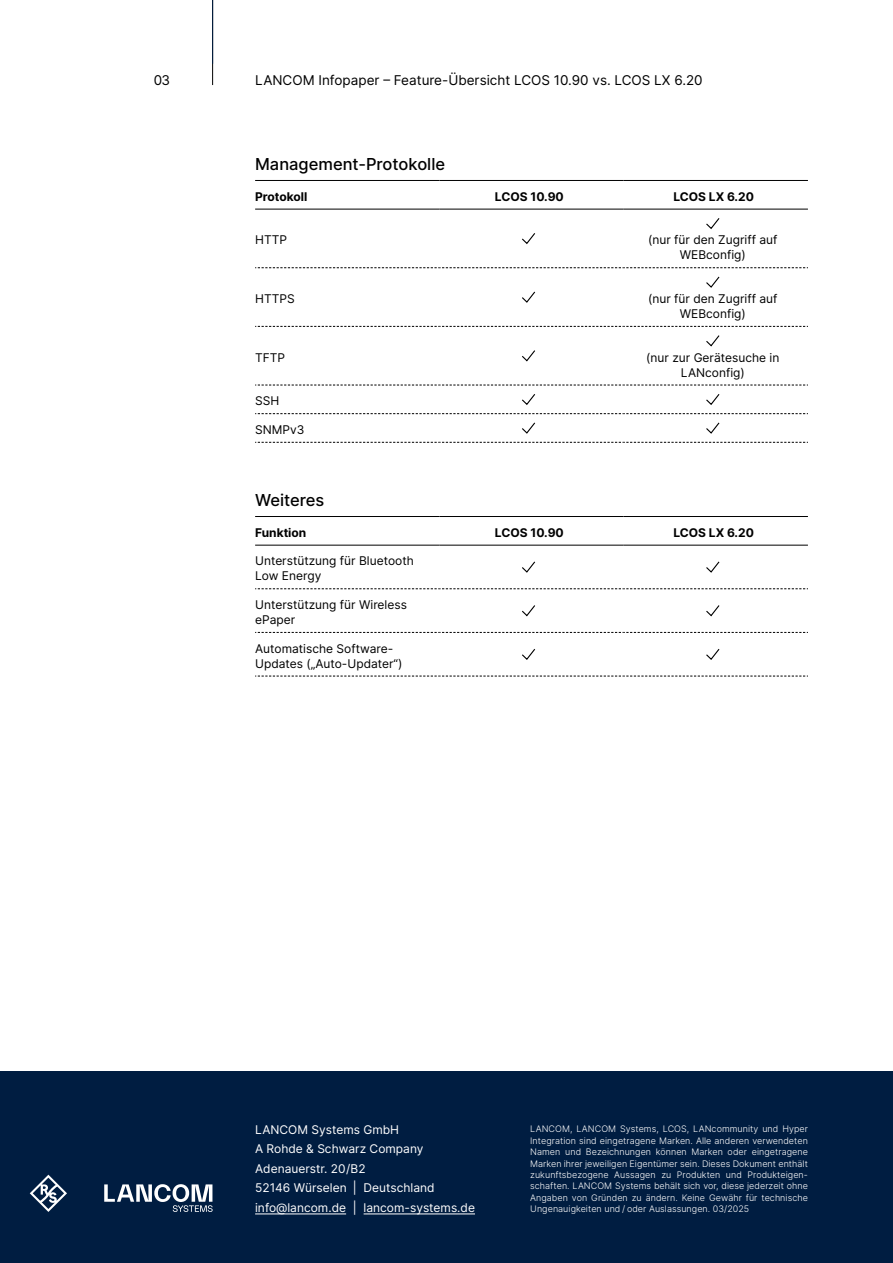
<style>
.page{position:relative;width:893px;height:1263px;background:#fff}
.page>*{position:absolute;margin:0;border:0;box-sizing:border-box;transform-origin:0 0}
.t1{font:500 16.5px "Inter";color:#000}
.t2{font:13.5px "Inter";color:#000}
.t3{font:12px/15px "Inter";color:#000;text-align:center}
.t4{font:12px/19.5px "Inter";color:#fff}
.t5{font:700 12px "Inter";color:#000}
.t6{font:300 9px/11.4px "Inter";letter-spacing:.005em;color:#fff;text-align:justify}
</style>
<div class="page">
<div style="left:0;top:1071px;width:893px;height:192px;background:#001d41"></div>
<hr style="left:255px;top:1213px;width:91px;height:1px;background:#fff">
<hr style="left:364px;top:1213px;width:111px;height:1px;background:#fff">
<hr style="left:212px;top:0;width:1px;height:85px;background:#000">
<svg style="left:30px;top:1175px;width:37px;height:37px"></svg>
<svg style="left:104px;top:1184px;width:109px;height:28px"></svg>
<svg style="left:255px;top:267px;width:553px;height:1px"></svg>
<svg style="left:255px;top:326px;width:553px;height:1px"></svg>
<svg style="left:255px;top:385px;width:553px;height:1px"></svg>
<svg style="left:255px;top:413px;width:553px;height:1px"></svg>
<hr style="left:255px;top:180px;width:184px;height:1px;background:#000">
<hr style="left:439px;top:180px;width:185px;height:1px;background:#000">
<hr style="left:624px;top:180px;width:184px;height:1px;background:#000">
<hr style="left:255px;top:209px;width:184px;height:1px;background:#000">
<hr style="left:439px;top:209px;width:185px;height:1px;background:#000">
<hr style="left:624px;top:209px;width:184px;height:1px;background:#000">
<svg style="left:255px;top:442px;width:553px;height:1px"></svg>
<svg style="left:522px;top:233px;width:14px;height:12px"></svg>
<svg style="left:706px;top:218px;width:14px;height:12px"></svg>
<svg style="left:522px;top:291px;width:14px;height:12px"></svg>
<svg style="left:706px;top:276px;width:14px;height:12px"></svg>
<svg style="left:522px;top:350px;width:13px;height:12px"></svg>
<svg style="left:706px;top:335px;width:14px;height:12px"></svg>
<svg style="left:522px;top:394px;width:14px;height:11px"></svg>
<svg style="left:706px;top:394px;width:14px;height:11px"></svg>
<svg style="left:522px;top:422px;width:14px;height:12px"></svg>
<svg style="left:706px;top:422px;width:14px;height:12px"></svg>
<hr style="left:255px;top:516px;width:184px;height:1px;background:#000">
<hr style="left:255px;top:545px;width:184px;height:1px;background:#000">
<svg style="left:255px;top:588px;width:553px;height:1px"></svg>
<svg style="left:255px;top:632px;width:553px;height:1px"></svg>
<hr style="left:439px;top:516px;width:185px;height:1px;background:#000">
<hr style="left:624px;top:516px;width:184px;height:1px;background:#000">
<hr style="left:439px;top:545px;width:185px;height:1px;background:#000">
<hr style="left:624px;top:545px;width:184px;height:1px;background:#000">
<svg style="left:255px;top:676px;width:553px;height:1px"></svg>
<svg style="left:522px;top:561px;width:14px;height:12px"></svg>
<svg style="left:706px;top:561px;width:14px;height:12px"></svg>
<svg style="left:522px;top:605px;width:13px;height:12px"></svg>
<svg style="left:706px;top:605px;width:14px;height:12px"></svg>
<svg style="left:522px;top:649px;width:14px;height:11px"></svg>
<svg style="left:706px;top:649px;width:14px;height:11px"></svg>
<hr style="left:212px;top:0;width:1px;height:64px;background:#001d41">
<h2 class="t2" style="left:154px;top:70px;width:18px">03</h2>
<h2 class="t2" style="left:255px;top:70px;width:449px">LANCOM Infopaper – Feature-Übersicht LCOS 10.90 vs. LCOS LX 6.20</h2>
<h1 class="t1" style="left:255px;top:152px;width:192px">Management-Protokolle</h1>
<h3 class="t5" style="left:255px;top:187px;width:54px">Protokoll</h3>
<h3 class="t5" style="left:495px;top:187px;width:70px">LCOS 10.90</h3>
<h3 class="t5" style="left:673px;top:187px;width:82px">LCOS LX 6.20</h3>
<h3 class="t3" style="left:255px;top:232px;width:33px">HTTP</h3>
<h3 class="t3" style="left:648px;top:232px;width:131px">(nur für den Zugriff auf<br>WEBconfig)</h3>
<h3 class="t3" style="left:255px;top:291px;width:41px">HTTPS</h3>
<h3 class="t3" style="left:648px;top:291px;width:131px">(nur für den Zugriff auf<br>WEBconfig)</h3>
<h3 class="t3" style="left:255px;top:349px;width:32px">TFTP</h3>
<h3 class="t3" style="left:646px;top:349px;width:135px">(nur zur Gerätesuche in<br>LANconfig)</h3>
<h3 class="t3" style="left:255px;top:393px;width:26px">SSH</h3>
<h3 class="t3" style="left:255px;top:422px;width:51px">SNMPv3</h3>
<h1 class="t1" style="left:255px;top:488px;width:71px">Weiteres</h1>
<h3 class="t5" style="left:255px;top:523px;width:53px">Funktion</h3>
<h3 class="t5" style="left:495px;top:523px;width:70px">LCOS 10.90</h3>
<h3 class="t5" style="left:673px;top:523px;width:82px">LCOS LX 6.20</h3>
<h3 class="t3" style="left:255px;top:553px;width:160px;text-align:left">Unterstützung für Bluetooth<br>Low Energy</h3>
<h3 class="t3" style="left:255px;top:597px;width:153px;text-align:left">Unterstützung für Wireless ePaper</h3>
<h3 class="t3" style="left:255px;top:640px;width:149px;text-align:left">Automatische Software-<br>Updates („Auto-Updater“)</h3>
<h3 class="t4" style="left:255px;top:1119px;width:221px">LANCOM Systems GmbH<br>A Rohde &amp; Schwarz Company<br>Adenauerstr. 20/B2<br>52146 Würselen | Deutschland info@lancom.de | lancom-systems.de</h3>
<p class="t6" style="left:530px;top:1123px;width:279px">LANCOM, LANCOM Systems, LCOS, LANcommunity und Hyper Integration sind eingetragene Marken. Alle anderen verwendeten Namen und Bezeichnungen können Marken oder eingetragene Marken ihrer jeweiligen Eigentümer sein. Dieses Dokument enthält zukunftsbezogene Aussagen zu Produkten und Produkteigen&shy;schaften. LANCOM Systems behält sich vor, diese jederzeit ohne Angaben von Gründen zu ändern. Keine Gewähr für technische Ungenauigkeiten und / oder Auslassungen. 03/2025</p>
</div>
